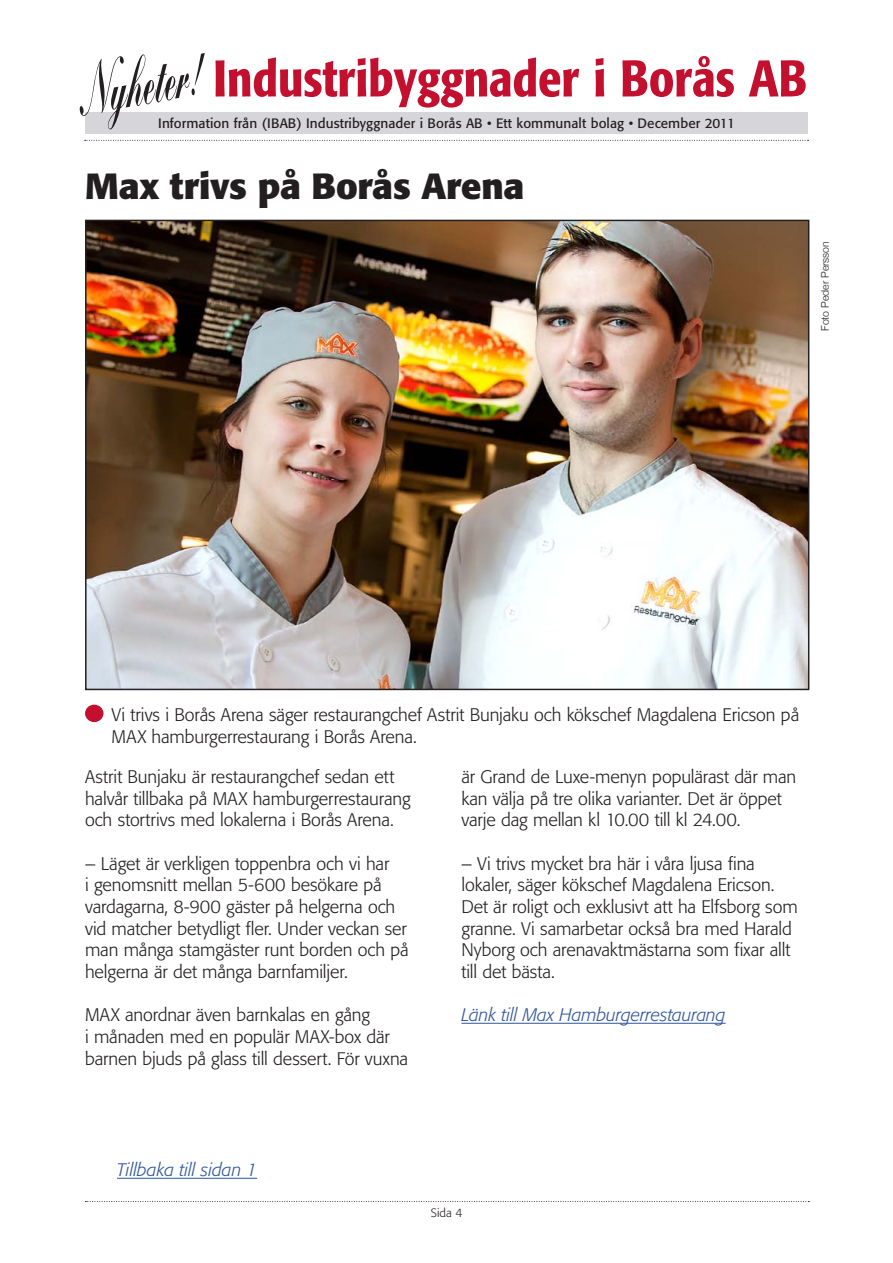
<style>
.page{position:relative;width:893px;height:1263px;background:#fff}
.page>*{position:absolute;margin:0;border:0;box-sizing:border-box;transform-origin:0 0}
.t1{font:700 36px "Formata";letter-spacing:-.005em;color:#231f20}
.t2{font:300 18px/21.8px "Formata";letter-spacing:-.005em;color:#231f20}
.t3{font:italic 300 18px "Formata";letter-spacing:-.005em;color:#2f559e}
.t4{font:13.5px "Formata";letter-spacing:.005em;color:#231f20}
.t5{font:300 12px "Formata";color:#231f20}
.t6{font:300 10.5px "Helvetica Neue";color:#231f20}
</style>
<div class="page">
<div style="left:85px;top:112px;width:723px;height:21px;background:#d6d5da"></div>
<svg style="left:79px;top:53px;width:126px;height:77px"></svg>
<svg style="left:215px;top:56px;width:591px;height:52px"></svg>
<svg style="left:85px;top:140px;width:723px;height:1px"></svg>
<svg style="left:85px;top:1201px;width:724px;height:1px"></svg>
<hr style="left:117px;top:1178px;width:140px;height:1px;background:#2f559e">
<img style="left:88px;top:223px;width:718px;height:464px">
<div style="left:85px;top:220px;width:724px;height:470px;border:2px solid #231f20"></div>
<div style="left:85px;top:705px;width:18px;height:17px;background:#c3102f;border-radius:50%"></div>
<hr style="left:461px;top:1023px;width:265px;height:1px;background:#2f559e">
<p class="t4" style="left:158px;top:115px;width:578px">Information från (IBAB) Industribyggnader i Borås AB • Ett kommunalt bolag • December 2011</p>
<h1 class="t1" style="left:85px;top:163px;width:441px">Max trivs på Borås Arena</h1>
<p class="t6" style="left:819px;top:331px;width:92px;rotate:-90deg">Foto Peder Persson</p>
<p class="t2" style="left:112px;top:704px;width:689px">Vi trivs i Borås Arena säger restaurangchef Astrit Bunjaku och kökschef Magdalena Ericson på<br>MAX hamburgerrestaurang i Borås Arena.</p>
<p class="t2" style="left:85px;top:766px;width:327px">Astrit Bunjaku är restaurangchef sedan ett halvår tillbaka på MAX hamburgerrestaurang och stortrivs med lokalerna i Borås Arena.</p>
<p class="t2" style="left:85px;top:852px;width:325px">– Läget är verkligen toppenbra och vi har<br>i genomsnitt mellan 5-600 besökare på vardagarna, 8-900 gäster på helgerna och vid matcher betydligt fler. Under veckan ser man många stamgäster runt borden och på helgerna är det många barnfamiljer.</p>
<p class="t2" style="left:85px;top:1004px;width:325px">MAX anordnar även barnkalas en gång<br>i månaden med en populär MAX-box där barnen bjuds på glass till dessert. För vuxna</p>
<p class="t2" style="left:461px;top:766px;width:336px">är Grand de Luxe-menyn populärast där man kan välja på tre olika varianter. Det är öppet varje dag mellan kl 10.00 till kl 24.00.</p>
<p class="t2" style="left:461px;top:852px;width:338px">– Vi trivs mycket bra här i våra ljusa fina lokaler, säger kökschef Magdalena Ericson.<br>Det är roligt och exklusivt att ha Elfsborg som granne. Vi samarbetar också bra med Harald Nyborg och arenavaktmästarna som fixar allt till det bästa.</p>
<p class="t3" style="left:461px;top:1004px;width:266px">Länk till Max Hamburgerrestaurang</p>
<p class="t3" style="left:117px;top:1159px;width:142px">Tillbaka till sidan 1</p>
<p class="t5" style="left:431px;top:1206px;width:33px">Sida 4</p>
</div>
